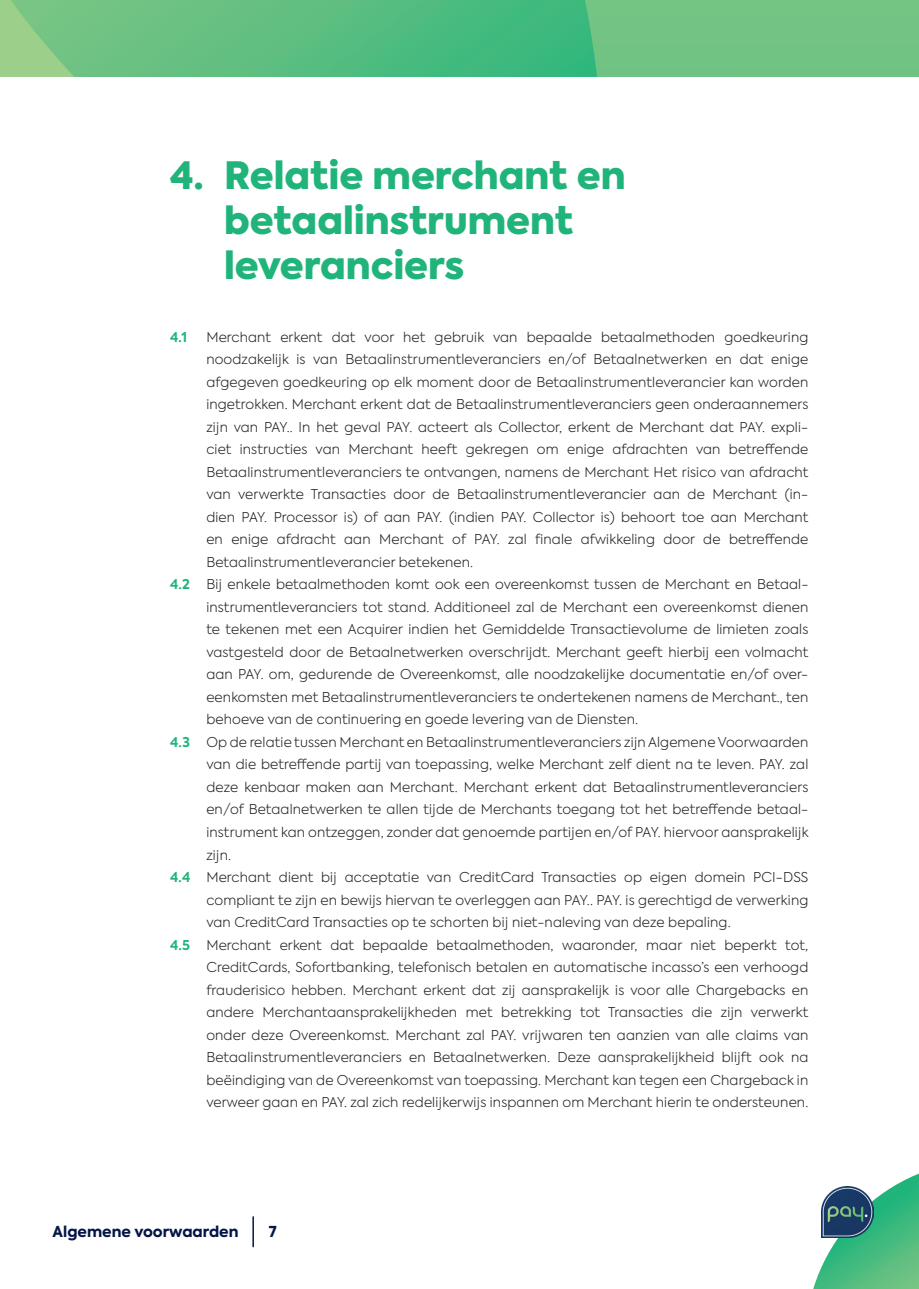
<style>
.page{position:relative;width:919px;height:1289px;background:#fff}
.page>*{position:absolute;margin:0;border:0;box-sizing:border-box;transform-origin:0 0}
.t1{font:900 37.5px/45px "Axiforma";color:#20b47b}
.t2{font:800 15px "Axiforma";color:#041647}
.t3{font:300 13.5px/22.5px "Axiforma";letter-spacing:.01em;color:#231f20;text-align:justify}
.t4{font:700 13.5px "Axiforma";color:#20b47b}
.s1{font-weight:700;color:#20b47b}
</style>
<div class="page">
<hr style="left:252px;top:1216px;width:2px;height:30px;background:#041647">
<svg style="left:813px;top:1174px;width:105px;height:114px"></svg>
<img style="left:821px;top:1186px;width:52px;height:51px">
<div style="left:602px;top:0;width:316px;height:76px;background:#72c384"></div>
<svg style="left:0;top:0;width:602px;height:76px;background:#5dbf81"></svg>
<p class="t1" style="left:224px;top:154px;width:403px;text-indent:-54px">4. Relatie merchant en betaalinstrument leveranciers</p>
<p class="t4" style="left:170px;top:327px;width:18px">4.1</p>
<p class="t3" style="left:206px;top:325px;width:603px">Merchant erkent dat voor het gebruik van bepaalde betaalmethoden goedkeuring noodzakelijk is van Betaalinstrumentleveranciers en/of Betaalnetwerken en dat enige afgegeven goedkeuring op elk moment door de Betaalinstrumentleverancier kan worden ingetrokken. Merchant erkent dat de Betaalinstrumentleveranciers geen onderaannemers zijn van PAY.. In het geval PAY. acteert als Collector, erkent de Merchant dat PAY. expli&shy;ciet instructies van Merchant heeft gekregen om enige afdrachten van betreffende Betaalinstrumentleveranciers te ontvangen, namens de Merchant Het risico van afdracht van verwerkte Transacties door de Betaalinstrumentleverancier aan de Merchant (in&shy;dien PAY. Processor is) of aan PAY. (indien PAY. Collector is) behoort toe aan Merchant en enige afdracht aan Merchant of PAY. zal finale afwikkeling door de betreffende Betaalinstrumentleverancier betekenen.</p>
<p class="t3" style="left:206px;top:573px;width:603px;text-align:left;text-indent:-36px"><span class="s1">4.2</span> Bij enkele betaalmethoden komt ook een overeenkomst tussen de Merchant en Betaal&shy;instrumentleveranciers tot stand. Additioneel zal de Merchant een overeenkomst dienen te tekenen met een Acquirer indien het Gemiddelde Transactievolume de limieten zoals vastgesteld door de Betaalnetwerken overschrijdt. Merchant geeft hierbij een volmacht aan PAY. om, gedurende de Overeenkomst, alle noodzakelijke documentatie en/of over&shy;eenkomsten met Betaalinstrumentleveranciers te ondertekenen namens de Merchant., ten behoeve van de continuering en goede levering van de Diensten.</p>
<p class="t3" style="left:206px;top:730px;width:603px;text-align:left;text-indent:-36px"><span class="s1">4.3</span> Op de relatie tussen Merchant en Betaalinstrumentleveranciers zijn Algemene Voorwaarden van die betreffende partij van toepassing, welke Merchant zelf dient na te leven. PAY. zal deze kenbaar maken aan Merchant. Merchant erkent dat Betaalinstrumentleveranciers en/of Betaalnetwerken te allen tijde de Merchants toegang tot het betreffende betaal&shy;instrument kan ontzeggen, zonder dat genoemde partijen en/of PAY. hiervoor aansprakelijk zijn.</p>
<p class="t3" style="left:206px;top:865px;width:603px;text-indent:-36px"><span class="s1">4.4</span> Merchant dient bij acceptatie van CreditCard Transacties op eigen domein PCI-DSS compliant te zijn en bewijs hiervan te overleggen aan PAY.. PAY. is gerechtigd de verwerking van CreditCard Transacties op te schorten bij niet-naleving van deze bepaling.</p>
<p class="t3" style="left:206px;top:933px;width:603px;text-indent:-36px"><span class="s1">4.5</span> Merchant erkent dat bepaalde betaalmethoden, waaronder, maar niet beperkt tot, CreditCards, Sofortbanking, telefonisch betalen en automatische incasso’s een verhoogd frauderisico hebben. Merchant erkent dat zij aansprakelijk is voor alle Chargebacks en andere Merchantaansprakelijkheden met betrekking tot Transacties die zijn verwerkt onder deze Overeenkomst. Merchant zal PAY. vrijwaren ten aanzien van alle claims van Betaalinstrumentleveranciers en Betaalnetwerken. Deze aansprakelijkheid blijft ook na beëindiging van de Overeenkomst van toepassing. Merchant kan tegen een Chargeback in verweer gaan en PAY. zal zich redelijkerwijs inspannen om Merchant hierin te ondersteunen.</p>
<p class="t2" style="left:53px;top:1221px;width:187px">Algemene voorwaarden</p>
<p class="t2" style="left:269px;top:1221px;width:9px">7</p>
</div>
